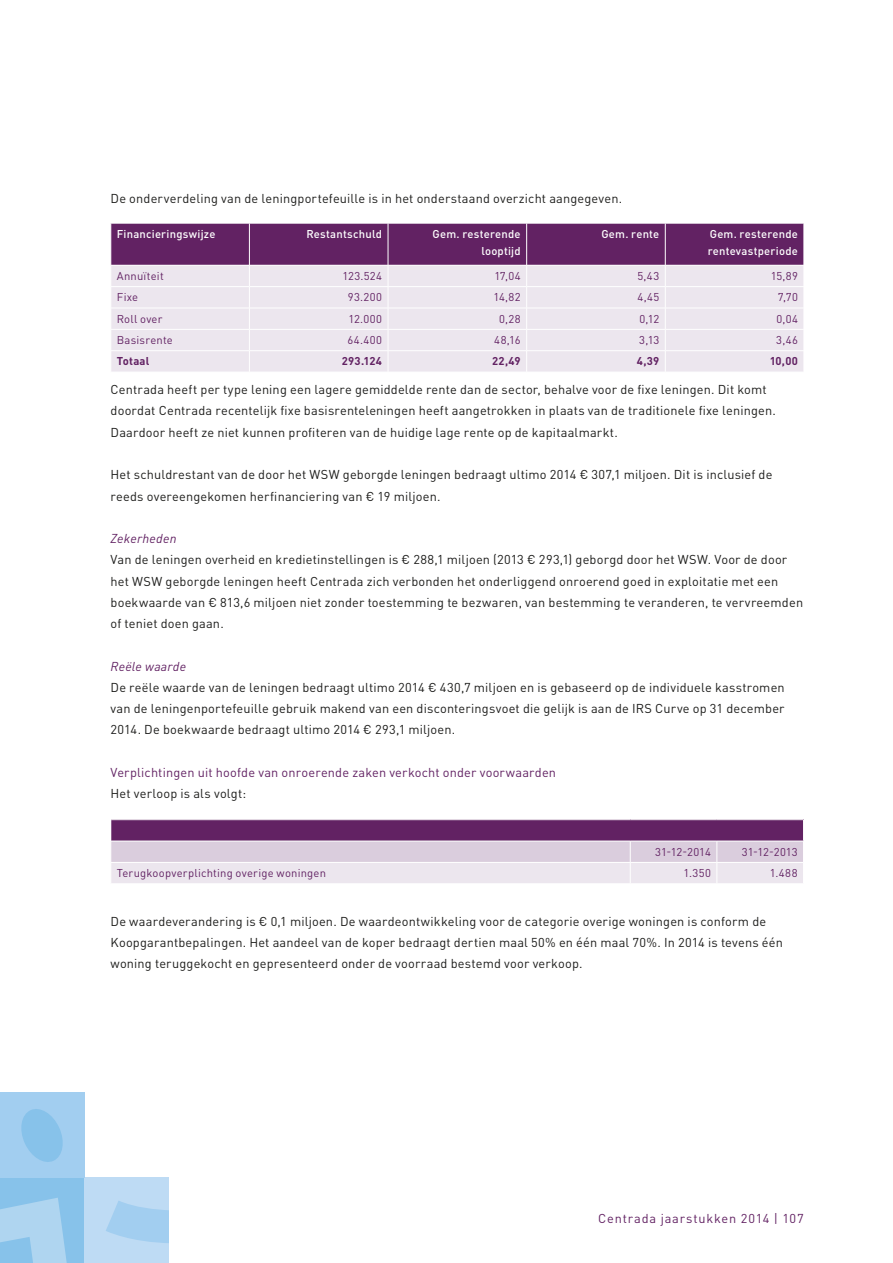
<style>
.page{position:relative;width:893px;height:1263px;background:#fff}
.page>*{position:absolute;margin:0;border:0;box-sizing:border-box;transform-origin:0 0}
.t1{font:12.75px/21.3px "DIN Pro";letter-spacing:.015em;color:#1d1d1b}
.t2{font:12.75px "DIN Pro";letter-spacing:.015em;color:#622263}
.t3{font:12.75px "DIN";letter-spacing:.06em;color:#622263}
.t4{font:italic 12.75px "DIN";letter-spacing:.015em;color:#622263}
.t5{font:11.25px "DIN Pro";letter-spacing:.02em;color:#622263}
.t6{font:500 11.25px/16.5px "DIN";letter-spacing:.02em;color:#fff;text-align:right}
.t7{font:700 11.25px "DIN Pro";letter-spacing:.025em;color:#622263}
</style>
<div class="page">
<div style="left:0;top:1177px;width:85px;height:86px;background:#87c2ea"></div>
<svg style="left:0;top:1198px;width:67px;height:65px"></svg>
<div style="left:85px;top:1177px;width:85px;height:86px;background:#bedbf4"></div>
<svg style="left:106px;top:1201px;width:63px;height:42px"></svg>
<div style="left:0;top:1092px;width:85px;height:85px;background:#a2cef0"></div>
<svg style="left:21px;top:1109px;width:42px;height:53px"></svg>
<div style="left:169px;top:1174px;width:18px;height:89px;background:#fff"></div>
<svg style="left:111px;top:223px;width:693px;height:149px;background:#c7b1c8"></svg>
<svg style="left:111px;top:820px;width:693px;height:63px;background:#ba9fbc"></svg>
<p class="t1" style="left:111px;top:187px;width:513px">De onderverdeling van de leningportefeuille is in het onderstaand overzicht aangegeven.</p>
<p class="t6" style="left:117px;top:226px;width:100px">Financieringswijze</p>
<p class="t6" style="left:306px;top:226px;width:77px">Restantschuld</p>
<p class="t6" style="left:432px;top:226px;width:90px">Gem. resterende looptijd</p>
<p class="t6" style="left:601px;top:226px;width:59px">Gem. rente</p>
<p class="t6" style="left:708px;top:226px;width:92px;text-align:left">Gem. resterende rentevastperiode</p>
<p class="t5" style="left:117px;top:268px;width:48px">Annuïteit</p>
<p class="t5" style="left:342px;top:268px;width:41px">123.524</p>
<p class="t5" style="left:494px;top:268px;width:28px">17,04</p>
<p class="t5" style="left:637px;top:268px;width:23px">5,43</p>
<p class="t5" style="left:771px;top:268px;width:29px">15,89</p>
<p class="t5" style="left:117px;top:289px;width:23px">Fixe</p>
<p class="t5" style="left:348px;top:289px;width:36px">93.200</p>
<p class="t5" style="left:493px;top:289px;width:29px">14,82</p>
<p class="t5" style="left:637px;top:289px;width:23px">4,45</p>
<p class="t5" style="left:778px;top:289px;width:22px">7,70</p>
<p class="t5" style="left:117px;top:311px;width:47px">Roll over</p>
<p class="t5" style="left:348px;top:311px;width:35px">12.000</p>
<p class="t5" style="left:499px;top:311px;width:23px">0,28</p>
<p class="t5" style="left:639px;top:311px;width:21px">0,12</p>
<p class="t5" style="left:776px;top:311px;width:23px">0,04</p>
<p class="t5" style="left:117px;top:332px;width:58px">Basisrente</p>
<p class="t5" style="left:347px;top:332px;width:36px">64.400</p>
<p class="t5" style="left:494px;top:332px;width:28px">48,16</p>
<p class="t5" style="left:639px;top:332px;width:22px">3,13</p>
<p class="t5" style="left:776px;top:332px;width:23px">3,46</p>
<p class="t7" style="left:117px;top:354px;width:34px">Totaal</p>
<p class="t7" style="left:342px;top:354px;width:42px">293.124</p>
<p class="t7" style="left:492px;top:354px;width:30px">22,49</p>
<p class="t7" style="left:637px;top:354px;width:24px">4,39</p>
<p class="t7" style="left:770px;top:354px;width:30px">10,00</p>
<p class="t1" style="left:111px;top:378px;width:667px">Centrada heeft per type lening een lagere gemiddelde rente dan de sector, behalve voor de fixe leningen. Dit komt doordat Centrada recentelijk fixe basisrenteleningen heeft aangetrokken in plaats van de traditionele fixe leningen.<br>Daardoor heeft ze niet kunnen profiteren van de huidige lage rente op de kapitaalmarkt.</p>
<p class="t1" style="left:111px;top:463px;width:663px">Het schuldrestant van de door het WSW geborgde leningen bedraagt ultimo 2014 € 307,1 miljoen. Dit is inclusief de reeds overeengekomen herfinanciering van € 19 miljoen.</p>
<p class="t4" style="left:111px;top:530px;width:67px">Zekerheden</p>
<p class="t1" style="left:111px;top:548px;width:694px">Van de leningen overheid en kredietinstellingen is € 288,1 miljoen (2013 € 293,1) geborgd door het WSW. Voor de door het WSW geborgde leningen heeft Centrada zich verbonden het onderliggend onroerend goed in exploitatie met een boekwaarde van € 813,6 miljoen niet zonder toestemming te bezwaren, van bestemming te veranderen, te vervreemden of teniet doen gaan.</p>
<p class="t4" style="left:111px;top:658px;width:77px">Reële waarde</p>
<p class="t1" style="left:111px;top:676px;width:676px;text-align:justify">De reële waarde van de leningen bedraagt ultimo 2014 € 430,7 miljoen en is gebaseerd op de individuele kasstromen van de leningenportefeuille gebruik makend van een disconteringsvoet die gelijk is aan de IRS Curve op 31 december 2014. De boekwaarde bedraagt ultimo 2014 € 293,1 miljoen.</p>
<p class="t2" style="left:111px;top:764px;width:447px">Verplichtingen uit hoofde van onroerende zaken verkocht onder voorwaarden</p>
<p class="t1" style="left:111px;top:782px;width:137px">Het verloop is als volgt:</p>
<p class="t5" style="left:655px;top:844px;width:57px">31-12-2014</p>
<p class="t5" style="left:742px;top:844px;width:57px">31-12-2013</p>
<p class="t5" style="left:117px;top:865px;width:211px">Terugkoopverplichting overige woningen</p>
<p class="t5" style="left:683px;top:865px;width:29px">1.350</p>
<p class="t5" style="left:770px;top:865px;width:29px">1.488</p>
<p class="t1" style="left:111px;top:910px;width:674px">De waardeverandering is € 0,1 miljoen. De waardeontwikkeling voor de categorie overige woningen is conform de<br>Koopgarantbepalingen. Het aandeel van de koper bedraagt dertien maal 50% en één maal 70%. In 2014 is tevens één woning teruggekocht en gepresenteerd onder de voorraad bestemd voor verkoop.</p>
<p class="t3" style="left:598px;top:1211px;width:207px">Centrada jaarstukken 2014 | 107</p>
</div>
